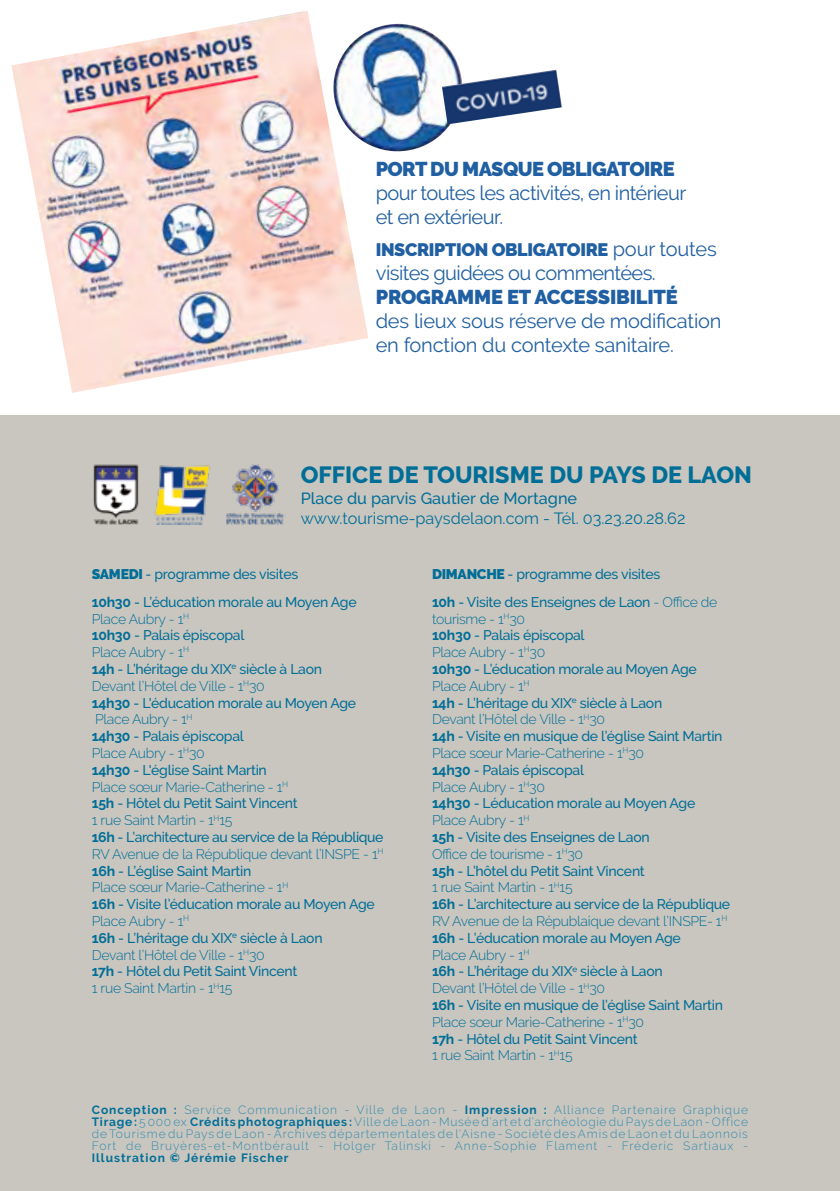
<style>
.page{position:relative;width:840px;height:1191px;background:#fff}
.page>*{position:absolute;margin:0;border:0;box-sizing:border-box;transform-origin:0 0}
.t1{font:800 23.4px "Raleway";color:#016e97}
.t2{font:20px/24px "Raleway";letter-spacing:-.03em;color:#205fa2}
.t3{font:20px/24px "Raleway";letter-spacing:-.01em;color:#205fa2}
.t4{font:900 20px "Raleway";letter-spacing:-.025em;color:#205fa2}
.t5{font:900 18px "Raleway";letter-spacing:-.02em;color:#205fa2}
.t6{font:16.2px "Raleway";color:#016e97}
.t7{font:500 16.2px "Raleway";color:#016e97}
.t8{font:500 14px/16.8px "Raleway";letter-spacing:-.02em;color:#016e97}
.t9{font:300 12px/12px "Raleway";letter-spacing:.08em;color:#348bac;text-align:justify}
.t10{font:700 12px "Raleway";letter-spacing:.08em;color:#016e97}
.s1{font-weight:400;font-size:20px}
.s2{font-weight:900}
.s3{font-weight:700}
.s4{font-weight:300}
.s5{font-weight:700;color:#016e97}
</style>
<div class="page">
<div style="left:0;top:415px;width:839px;height:776px;background:#c9c6bf"></div>
<img style="left:93px;top:464px;width:46px;height:60px">
<img style="left:226px;top:464px;width:58px;height:60px">
<img style="left:155px;top:465px;width:55px;height:59px">
<img style="left:11px;top:11px;width:357px;height:382px">
<img style="left:328px;top:24px;width:132px;height:133px">
<img style="left:441px;top:70px;width:120px;height:54px">
<h2 class="t4" style="left:375px;top:157px;width:300px">PORT DU MASQUE OBLIGATOIRE</h2>
<h2 class="t2" style="left:375px;top:181px;width:312px">pour toutes les activités, en intérieur et en extérieur.</h2>
<p class="t5" style="left:375px;top:239px;width:342px">INSCRIPTION OBLIGATOIRE <span class="s1">pour toutes</span></p>
<h2 class="t2" style="left:375px;top:261px;width:281px">visites guidées ou commentées.</h2>
<h2 class="t4" style="left:375px;top:285px;width:303px">PROGRAMME ET ACCESSIBILITÉ</h2>
<h2 class="t3" style="left:375px;top:309px;width:347px">des lieux sous réserve de modification en fonction du contexte sanitaire.</h2>
<h1 class="t1" style="left:300px;top:461px;width:452px">OFFICE DE TOURISME DU PAYS DE LAON</h1>
<p class="t7" style="left:300px;top:489px;width:278px">Place du parvis Gautier de Mortagne</p>
<p class="t6" style="left:300px;top:508px;width:386px">www.tourisme-paysdelaon.com - Tél. 03.23.20.28.62</p>
<p class="t8" style="left:92px;top:560px;width:266px;line-height:28px"><span class="s2">SAMEDI</span> - programme des visites<br><span class="s3">10h30</span> - L’éducation morale au Moyen Age</p>
<p class="t8" style="left:92px;top:610px;width:293px"><span class="s4">Place Aubry - 1</span><sup>H<br></sup><span class="s3">10h30</span> - Palais épiscopal<br><span class="s4">Place Aubry - 1</span><sup>H<br></sup><span class="s3">14h</span> - L’héritage du XIX<sup>e</sup> siècle à Laon<br><span class="s4">Devant l’Hôtel de Ville - 1</span><sup>H</sup><span class="s4">30<br></span><span class="s3">14h30</span> - L'éducation morale au Moyen Age<br><span class="s4">Place Aubry - 1</span><sup>H<br></sup><span class="s3">14h30</span> - Palais épiscopal<br><span class="s4">Place Aubry - 1</span><sup>H</sup><span class="s4">30<br></span><span class="s3">14h30</span> - L'église Saint Martin<br><span class="s4">Place sœur Marie-Catherine - 1</span><sup>H<br></sup><span class="s3">15h</span> - Hôtel du Petit Saint Vincent<br><span class="s4">1 rue Saint Martin - 1</span><sup>H</sup><span class="s4">15<br></span><span class="s3">16h</span> - L’architecture au service de la République<br><span class="s4">RV Avenue de la République devant l’INSPE - 1</span><sup>H<br></sup><span class="s3">16h</span> - L’église Saint Martin<br><span class="s4">Place sœur Marie-Catherine - 1</span><sup>H<br></sup><span class="s3">16h</span> - Visite l’éducation morale au Moyen Age<br><span class="s4">Place Aubry - 1</span><sup>H<br></sup><span class="s3">16h</span> - L’héritage du XIX<sup>e</sup> siècle à Laon<br><span class="s4">Devant l’Hôtel de Ville - 1</span><sup>H</sup><span class="s4">30<br></span><span class="s3">17h</span> - Hôtel du Petit Saint Vincent<br><span class="s4">1 rue Saint Martin - 1</span><sup>H</sup><span class="s4">15</span></p>
<p class="t8" style="left:432px;top:560px;width:287px;line-height:28px"><span class="s2">DIMANCHE</span> - programme des visites<br><span class="s3">10h</span> - Visite des Enseignes de Laon <span class="s4">- Office de</span></p>
<p class="t8" style="left:432px;top:610px;width:299px"><span class="s4">tourisme - 1</span><sup>H</sup><span class="s4">30<br></span><span class="s3">10h30</span> - Palais épiscopal<br><span class="s4">Place Aubry - 1</span><sup>H</sup><span class="s4">30<br></span><span class="s3">10h30</span> - L’éducation morale au Moyen Age<br><span class="s4">Place Aubry - 1</span><sup>H<br></sup><span class="s3">14h</span> - L’héritage du XIX<sup>e</sup> siècle à Laon<br><span class="s4">Devant l’Hôtel de Ville - 1</span><sup>H</sup><span class="s4">30<br></span><span class="s3">14h</span> - Visite en musique de l’église Saint Martin<br><span class="s4">Place sœur Marie-Catherine - 1</span><sup>H</sup><span class="s4">30<br></span><span class="s3">14h30</span> - Palais épiscopal<br><span class="s4">Place Aubry - 1</span><sup>H</sup><span class="s4">30<br></span><span class="s3">14h30</span> - Léducation morale au Moyen Age<br><span class="s4">Place Aubry - 1</span><sup>H<br></sup><span class="s3">15h</span> - Visite des Enseignes de Laon<br><span class="s4">Office de tourisme - 1</span><sup>H</sup><span class="s4">30<br></span><span class="s3">15h</span> - L’hôtel du Petit Saint Vincent<br><span class="s4">1 rue Saint Martin - 1</span><sup>H</sup><span class="s4">15<br></span><span class="s3">16h</span> - L’architecture au service de la République<br><span class="s4">RV Avenue de la Républaique devant l’INSPE- 1</span><sup>H<br></sup><span class="s3">16h</span> - L’éducation morale au Moyen Age<br><span class="s4">Place Aubry - 1</span><sup>H<br></sup><span class="s3">16h</span> - L’héritage du XIX<sup>e</sup> siècle à Laon<br><span class="s4">Devant l’Hôtel de Ville - 1</span><sup>H</sup><span class="s4">30<br></span><span class="s3">16h</span> - Visite en musique de l’église Saint Martin<br><span class="s4">Place sœur Marie-Catherine - 1</span><sup>H</sup><span class="s4">30<br></span><span class="s3">17h</span> - Hôtel du Petit Saint Vincent<br><span class="s4">1 rue Saint Martin - 1</span><sup>H</sup><span class="s4">15</span></p>
<p class="t9" style="left:92px;top:1103px;width:657px"><span class="s5">Conception :</span> Service Communication - Ville de Laon - <span class="s5">Impression :</span> Alliance Partenaire Graphique <span class="s5">Tirage :</span> 5 000 ex <span class="s5">Crédits photographiques :</span> Ville de Laon - Musée d’art et d’archéologie du Pays de Laon - Office de Tourisme du Pays de Laon - Archives départementales de l'Aisne - Société des Amis de Laon et du Laonnois Fort de Bruyères-et-Montbérault - Holger Talinski - Anne-Sophie Flament - Fréderic Sartiaux -</p>
<p class="t10" style="left:92px;top:1150px;width:198px">Illustration © Jérémie Fischer</p>
</div>
